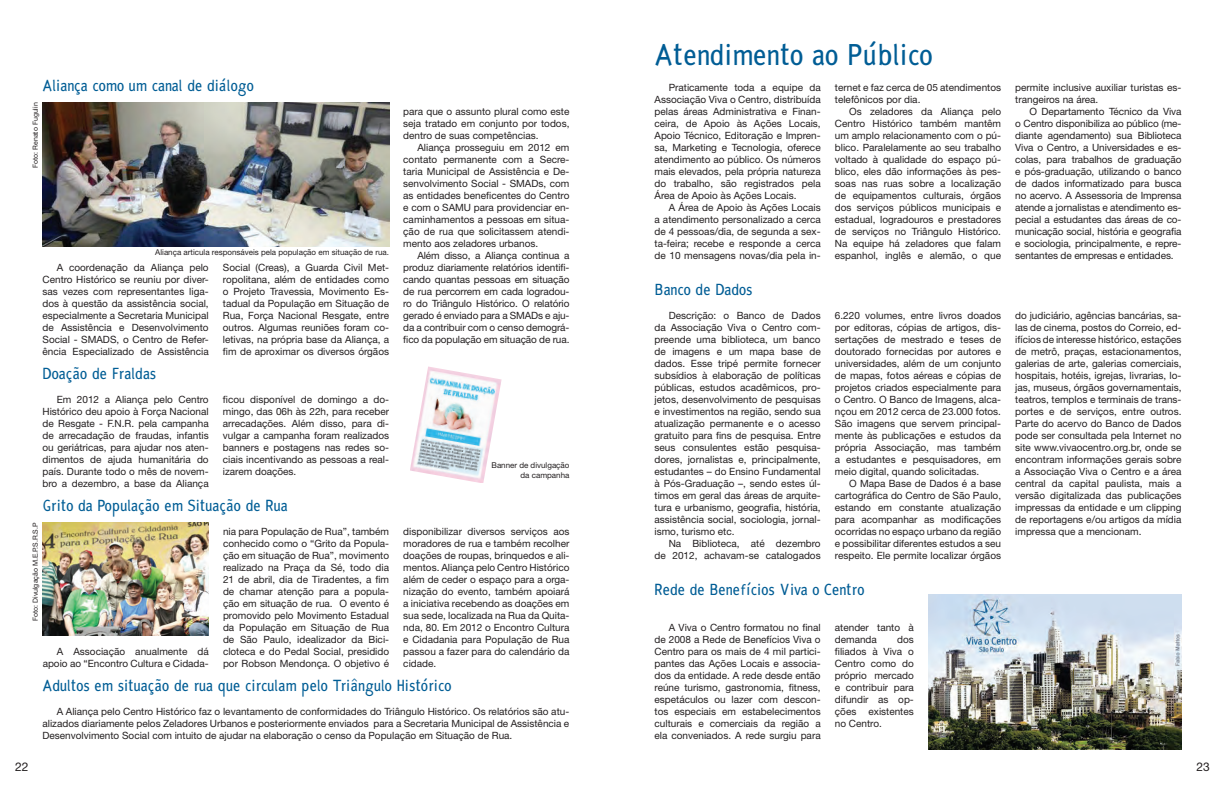
<style>
.page{position:relative;width:1224px;height:792px;background:#fff}
.page>*{position:absolute;margin:0;border:0;box-sizing:border-box;transform-origin:0 0}
.t1{font:30px "Vivao Centro";color:#005d95}
.t2{font:16px "Vivao Centro";color:#005d95}
.t3{font:12px "Helvetica Neue LT Std";color:#231f20}
.t4{font:10px/12px "Helvetica Neue LT Std";color:#231f20;text-align:justify}
.t5{font:8px/9.6px "Helvetica Neue LT Std";color:#231f20;text-align:right}
.t6{font:7px "Helvetica Neue LT Std";color:#231f20}
</style>
<div class="page">
<img style="left:410px;top:367px;width:92px;height:116px">
<img style="left:43px;top:523px;width:166px;height:113px">
<img style="left:43px;top:103px;width:346px;height:144px">
<img style="left:928px;top:595px;width:253px;height:154px">
<h1 class="t1" style="left:655px;top:35px;width:280px">Atendimento ao Público</h1>
<h2 class="t2" style="left:43px;top:75px;width:213px">Aliança como um canal de diálogo</h2>
<p class="t4" style="left:655px;top:81px;width:168px;text-indent:14px">Praticamente toda a equipe da Associação Viva o Centro, distribuída pelas áreas Administrativa e Finan&shy;ceira, de Apoio às Ações Locais, Apoio Técnico, Editoração e Impren&shy;sa, Marketing e Tecnologia, oferece atendimento ao público. Os números mais elevados, pela própria natureza do trabalho, são registrados pela Área de Apoio às Ações Locais.</p>
<p class="t4" style="left:655px;top:201px;width:168px;text-indent:14px">A Área de Apoio às Ações Locais a atendimento personalizado a cerca de 4 pessoas/dia, de segunda a sex&shy;ta-feira; recebe e responde a cerca de 10 mensagens novas/dia pela in-</p>
<p class="t4" style="left:835px;top:81px;width:168px">ternet e faz cerca de 05 atendimentos telefônicos por dia.</p>
<p class="t4" style="left:835px;top:105px;width:168px;text-indent:14px">Os zeladores da Aliança pelo Centro Histórico também mantêm um amplo relacionamento com o pú&shy;blico. Paralelamente ao seu trabalho voltado à qualidade do espaço pú&shy;blico, eles dão informações às pes&shy;soas nas ruas sobre a localização de equipamentos culturais, órgãos dos serviços públicos municipais e estadual, logradouros e prestadores de serviços no Triângulo Histórico.<br>Na equipe há zeladores que falam espanhol, inglês e alemão, o que</p>
<p class="t6" style="left:31px;top:168px;width:67px;rotate:-90deg">Foto: Renato Fugulin</p>
<p class="t4" style="left:403px;top:105px;width:168px">para que o assunto plural como este seja tratado em conjunto por todos, dentro de suas competências.</p>
<p class="t4" style="left:403px;top:141px;width:168px;text-indent:14px">Aliança prosseguiu em 2012 em contato permanente com a Secre&shy;taria Municipal de Assistência e De&shy;senvolvimento Social - SMADs, com as entidades beneficentes do Centro e com o SAMU para providenciar en&shy;caminhamentos a pessoas em situa&shy;ção de rua que solicitassem atendi&shy;mento aos zeladores urbanos.</p>
<p class="t4" style="left:403px;top:249px;width:168px;text-indent:14px">Além disso, a Aliança continua a produz diariamente relatórios identifi&shy;cando quantas pessoas em situação de rua percorrem em cada logradou&shy;ro do Triângulo Histórico. O relatório gerado é enviado para a SMADs e aju&shy;da a contribuir com o censo demográ&shy;fico da população em situação de rua.</p>
<p class="t5" style="left:155px;top:248px;width:235px">Aliança articula responsáveis pela população em situação de rua.</p>
<p class="t4" style="left:43px;top:261px;width:168px;text-indent:14px">A coordenação da Aliança pelo Centro Histórico se reuniu por diver&shy;sas vezes com representantes liga&shy;dos à questão da assistência social, especialmente a Secretaria Municipal de Assistência e Desenvolvimento Social - SMADS, o Centro de Refer&shy;ência Especializado de Assistência</p>
<p class="t4" style="left:223px;top:261px;width:168px">Social (Creas), a Guarda Civil Met&shy;ropolitana, além de entidades como o Projeto Travessia, Movimento Es&shy;tadual da População em Situação de Rua, Força Nacional Resgate, entre outros. Algumas reuniões foram co&shy;letivas, na própria base da Aliança, a fim de aproximar os diversos órgãos</p>
<h2 class="t2" style="left:655px;top:279px;width:100px">Banco de Dados</h2>
<p class="t4" style="left:655px;top:309px;width:168px;text-indent:14px">Descrição: o Banco de Dados da Associação Viva o Centro com&shy;preende uma biblioteca, um banco de imagens e um mapa base de dados. Esse tripé permite fornecer subsídios à elaboração de políticas públicas, estudos acadêmicos, pro&shy;jetos, desenvolvimento de pesquisas e investimentos na região, sendo sua atualização permanente e o acesso gratuito para fins de pesquisa. Entre seus consulentes estão pesquisa&shy;dores, jornalistas e, principalmente, estudantes – do Ensino Fundamental à Pós-Graduação –, sendo estes úl&shy;timos em geral das áreas de arquite&shy;tura e urbanismo, geografia, história, assistência social, sociologia, jornal&shy;ismo, turismo etc.</p>
<p class="t4" style="left:655px;top:537px;width:168px;text-align:right">Na Biblioteca, até dezembro<br>de 2012, achavam-se catalogados</p>
<p class="t4" style="left:835px;top:309px;width:168px">6.220 volumes, entre livros doados por editoras, cópias de artigos, dis&shy;sertações de mestrado e teses de doutorado fornecidas por autores e universidades, além de um conjunto de mapas, fotos aéreas e cópias de projetos criados especialmente para o Centro. O Banco de Imagens, alca&shy;nçou em 2012 cerca de 23.000 fotos.<br>São imagens que servem principal&shy;mente às publicações e estudos da própria Associação, mas também a estudantes e pesquisadores, em meio digital, quando solicitadas.</p>
<p class="t4" style="left:835px;top:477px;width:168px;text-indent:14px">O Mapa Base de Dados é a base cartográfica do Centro de São Paulo, estando em constante atualização para acompanhar as modificações ocorridas no espaço urbano da região e possibilitar diferentes estudos a seu respeito. Ele permite localizar órgãos</p>
<h2 class="t2" style="left:43px;top:363px;width:115px">Doação de Fraldas</h2>
<p class="t4" style="left:43px;top:393px;width:168px;text-indent:14px">Em 2012 a Aliança pelo Centro Histórico deu apoio à Força Nacional de Resgate - F.N.R. pela campanha de arrecadação de fraudas, infantis ou geriátricas, para ajudar nos aten&shy;dimentos de ajuda humanitária do país. Durante todo o mês de novem&shy;bro a dezembro, a base da Aliança</p>
<p class="t4" style="left:223px;top:393px;width:168px">ficou disponível de domingo a do&shy;mingo, das 06h às 22h, para receber arrecadações. Além disso, para di&shy;vulgar a campanha foram realizados banners e postagens nas redes so&shy;ciais incentivando as pessoas a real&shy;izarem doações.</p>
<p class="t5" style="left:492px;top:460px;width:79px">Banner de divulgação da campanha</p>
<h2 class="t2" style="left:43px;top:495px;width:247px">Grito da População em Situação de Rua</h2>
<p class="t6" style="left:31px;top:621px;width:100px;rotate:-90deg">Foto: Divulgação M.E.P.S.R.S.P</p>
<p class="t4" style="left:223px;top:525px;width:168px">nia para População de Rua”, também conhecido como o “Grito da Popula&shy;ção em situação de Rua”, movimento realizado na Praça da Sé, todo dia 21 de abril, dia de Tiradentes, a fim de chamar atenção para a popula&shy;ção em situação de rua. O evento é promovido pelo Movimento Estadual da População em Situação de Rua de São Paulo, idealizador da Bici&shy;cloteca e do Pedal Social, presidido por Robson Mendonça. O objetivo é</p>
<p class="t4" style="left:403px;top:525px;width:168px">disponibilizar diversos serviços aos moradores de rua e também recolher doações de roupas, brinquedos e ali&shy;mentos. Aliança pelo Centro Histórico além de ceder o espaço para a orga&shy;nização do evento, também apoiará a iniciativa recebendo as doações em sua sede, localizada na Rua da Quita&shy;nda, 80. Em 2012 o Encontro Cultura e Cidadania para População de Rua passou a fazer para do calendário da cidade.</p>
<h2 class="t2" style="left:655px;top:579px;width:211px">Rede de Benefícios Viva o Centro</h2>
<p class="t4" style="left:655px;top:621px;width:168px;text-indent:14px">A Viva o Centro formatou no final de 2008 a Rede de Benefícios Viva o Centro para os mais de 4 mil partici&shy;pantes das Ações Locais e associa&shy;dos da entidade. A rede desde então reúne turismo, gastronomia, fitness, espetáculos ou lazer com descon&shy;tos especiais em estabelecimentos culturais e comerciais da região a ela conveniados. A rede surgiu para</p>
<p class="t4" style="left:835px;top:621px;width:80px">atender tanto à demanda</p>
<p class="t4" style="left:835px;top:633px;width:80px;text-indent:62px">dos filiados à Viva o Centro como do próprio mercado e contribuir para difundir as op&shy;ções existentes no Centro.</p>
<p class="t4" style="left:43px;top:645px;width:168px;text-align:right">A Associação anualmente dá apoio ao “Encontro Cultura e Cidada-</p>
<h2 class="t2" style="left:43px;top:675px;width:411px">Adultos em situação de rua que circulam pelo Triângulo Histórico</h2>
<p class="t4" style="left:43px;top:705px;width:528px;text-indent:14px">A Aliança pelo Centro Histórico faz o levantamento de conformidades do Triângulo Histórico. Os relatórios são atu&shy;alizados diariamente pelos Zeladores Urbanos e posteriormente enviados para a Secretaria Municipal de Assistência e Desenvolvimento Social com intuito de ajudar na elaboração o censo da População em Situação de Rua.</p>
<p class="t4" style="left:1015px;top:81px;width:168px">permite inclusive auxiliar turistas es&shy;trangeiros na área.</p>
<p class="t4" style="left:1015px;top:105px;width:168px;text-indent:14px">O Departamento Técnico da Viva o Centro disponibiliza ao público (me&shy;diante agendamento) sua Biblioteca Viva o Centro, a Universidades e es&shy;colas, para trabalhos de graduação e pós-graduação, utilizando o banco de dados informatizado para busca no acervo. A Assessoria de Imprensa atende a jornalistas e atendimento es&shy;pecial a estudantes das áreas de co&shy;municação social, história e geografia e sociologia, principalmente, e repre&shy;sentantes de empresas e entidades.</p>
<p class="t4" style="left:1015px;top:309px;width:168px">do judiciário, agências bancárias, sa&shy;las de cinema, postos do Correio, ed&shy;ifícios de interesse histórico, estações de metrô, praças, estacionamentos, galerias de arte, galerias comerciais, hospitais, hotéis, igrejas, livrarias, lo&shy;jas, museus, órgãos governamentais, teatros, templos e terminais de trans&shy;portes e de serviços, entre outros.<br>Parte do acervo do Banco de Dados pode ser consultada pela Internet no site www.vivaocentro.org.br, onde se encontram informações gerais sobre a Associação Viva o Centro e a área central da capital paulista, mais a versão digitalizada das publicações impressas da entidade e um clipping de reportagens e/ou artigos da mídia impressa que a mencionam.</p>
<p class="t3" style="left:15px;top:760px;width:15px">22</p>
<p class="t3" style="left:1196px;top:760px;width:15px">23</p>
</div>
